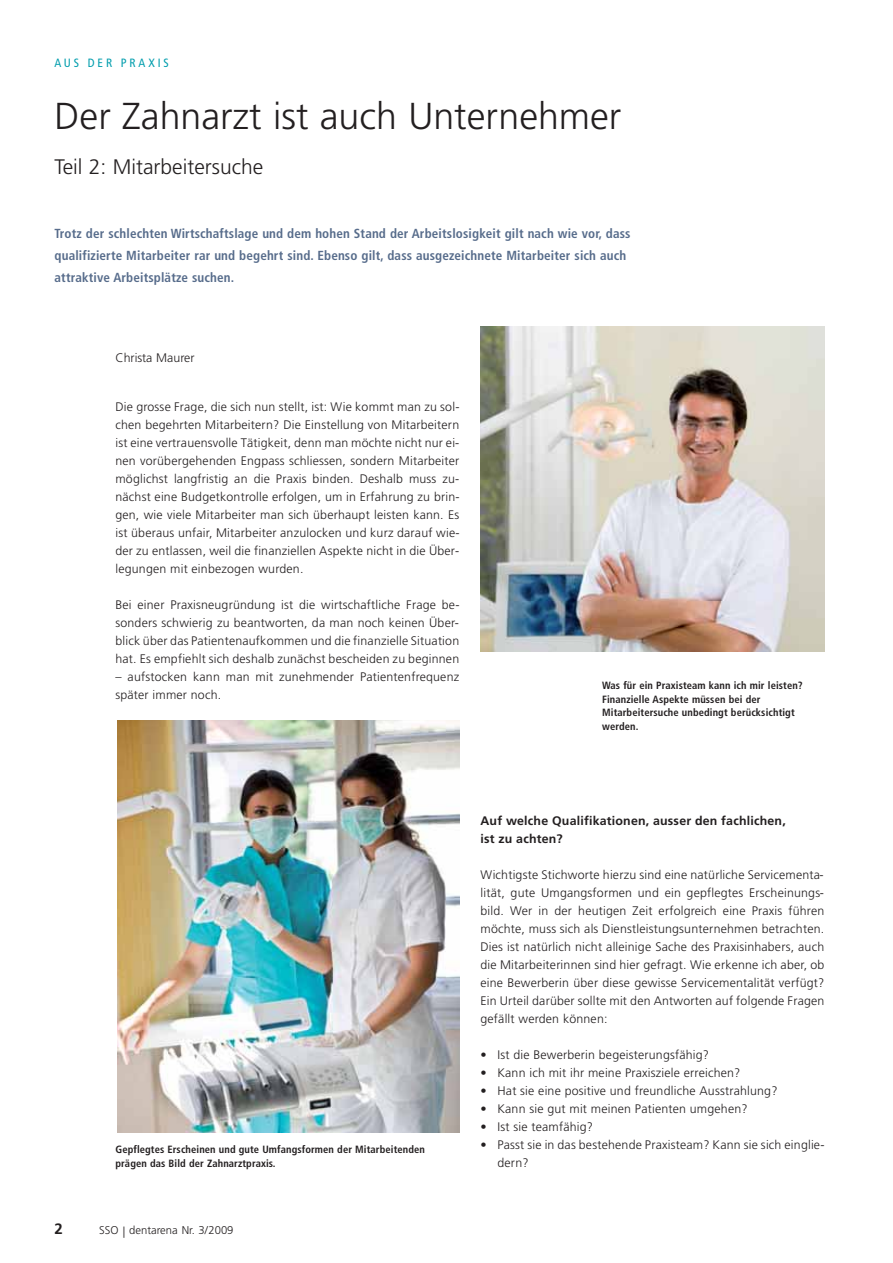
<style>
.page{position:relative;width:893px;height:1263px;background:#fff}
.page>*{position:absolute;margin:0;border:0;box-sizing:border-box;transform-origin:0 0}
.t1{font:300 37.5px "Frutiger LT";color:#231f20}
.t2{font:300 21px "Frutiger LT";color:#231f20}
.t3{font:700 15px "Frutiger LT";color:#231f20}
.t4{font:700 condensed 13.2px/21.8px "Frutiger LT";letter-spacing:.01em;color:#576c8b}
.t5{font:300 12.3px/18px "Frutiger LT";letter-spacing:.015em;color:#231f20;text-align:justify}
.t6{font:700 12.3px/18px "Frutiger LT";letter-spacing:.015em;color:#231f20}
.t7{font:condensed 12px "Frutiger LT";letter-spacing:.24em;color:#009dad}
.t8{font:300 11.25px "Frutiger LT";color:#231f20}
.t9{font:700 condensed 10.5px/13.5px "Frutiger LT";letter-spacing:.01em;color:#231f20}
</style>
<div class="page">
<img style="left:480px;top:326px;width:344px;height:326px">
<img style="left:117px;top:720px;width:342px;height:412px">
<p class="t7" style="left:55px;top:59px;width:116px">AUS DER PRAXIS</p>
<h1 class="t1" style="left:55px;top:101px;width:568px">Der Zahnarzt ist auch Unternehmer</h1>
<h2 class="t2" style="left:55px;top:158px;width:210px">Teil 2: Mitarbeitersuche</h2>
<p class="t4" style="left:55px;top:224px;width:577px">Trotz der schlechten Wirtschaftslage und dem hohen Stand der Arbeitslosigkeit gilt nach wie vor, dass qualifizierte Mitarbeiter rar und begehrt sind. Ebenso gilt, dass ausgezeichnete Mitarbeiter sich auch attraktive Arbeitsplätze suchen.</p>
<p class="t5" style="left:115px;top:349px;width:81px">Christa Maurer</p>
<p class="t5" style="left:115px;top:399px;width:346px">Die grosse Frage, die sich nun stellt, ist: Wie kommt man zu sol&shy;chen begehrten Mitarbeitern? Die Einstellung von Mitarbeitern ist eine vertrauensvolle Tätigkeit, denn man möchte nicht nur ei&shy;nen vorübergehenden Engpass schliessen, sondern Mitarbeiter möglichst langfristig an die Praxis binden. Deshalb muss zu&shy;nächst eine Budgetkontrolle erfolgen, um in Erfahrung zu brin&shy;gen, wie viele Mitarbeiter man sich überhaupt leisten kann. Es ist überaus unfair, Mitarbeiter anzulocken und kurz darauf wie&shy;der zu entlassen, weil die finanziellen Aspekte nicht in die Über&shy;legungen mit einbezogen wurden.</p>
<p class="t5" style="left:115px;top:597px;width:346px">Bei einer Praxisneugründung ist die wirtschaftliche Frage be&shy;sonders schwierig zu beantworten, da man noch keinen Über&shy;blick über das Patientenaufkommen und die finanzielle Situation hat. Es empfiehlt sich deshalb zunächst bescheiden zu beginnen</p>
<p class="t5" style="left:115px;top:669px;width:345px">– aufstocken kann man mit zunehmender Patientenfrequenz später immer noch.</p>
<p class="t9" style="left:602px;top:679px;width:202px">Was für ein Praxisteam kann ich mir leisten?<br>Finanzielle Aspekte müssen bei der Mitarbeitersuche unbedingt berücksichtigt werden.</p>
<p class="t9" style="left:115px;top:1144px;width:311px">Gepflegtes Erscheinen und gute Umfangsformen der Mitarbeitenden prägen das Bild der Zahnarztpraxis.</p>
<p class="t3" style="left:55px;top:1223px;width:10px">2</p>
<p class="t8" style="left:99px;top:1225px;width:136px">SSO | dentarena Nr. 3/2009</p>
<p class="t6" style="left:480px;top:813px;width:307px">Auf welche Qualifikationen, ausser den fachlichen, ist zu achten?</p>
<p class="t5" style="left:480px;top:867px;width:345px">Wichtigste Stichworte hierzu sind eine natürliche Servicementa&shy;lität, gute Umgangsformen und ein gepflegtes Erscheinungs&shy;bild. Wer in der heutigen Zeit erfolgreich eine Praxis führen möchte, muss sich als Dienstleistungsunternehmen betrachten.<br>Dies ist natürlich nicht alleinige Sache des Praxisinhabers, auch die Mitarbeiterinnen sind hier gefragt. Wie erkenne ich aber, ob eine Bewerberin über diese gewisse Servicementalität verfügt?<br>Ein Urteil darüber sollte mit den Antworten auf folgende Fragen gefällt werden können:</p>
<p class="t5" style="left:480px;top:1047px;width:230px">• Ist die Bewerberin begeisterungsfähig?</p>
<p class="t5" style="left:480px;top:1065px;width:261px">• Kann ich mit ihr meine Praxisziele erreichen?</p>
<p class="t5" style="left:480px;top:1083px;width:299px">• Hat sie eine positive und freundliche Ausstrahlung?</p>
<p class="t5" style="left:480px;top:1101px;width:269px">• Kann sie gut mit meinen Patienten umgehen?</p>
<p class="t5" style="left:480px;top:1119px;width:114px">• Ist sie teamfähig?</p>
<p class="t5" style="left:497px;top:1137px;width:328px;text-indent:-17px">• Passt sie in das bestehende Praxisteam? Kann sie sich einglie&shy;dern?</p>
</div>
